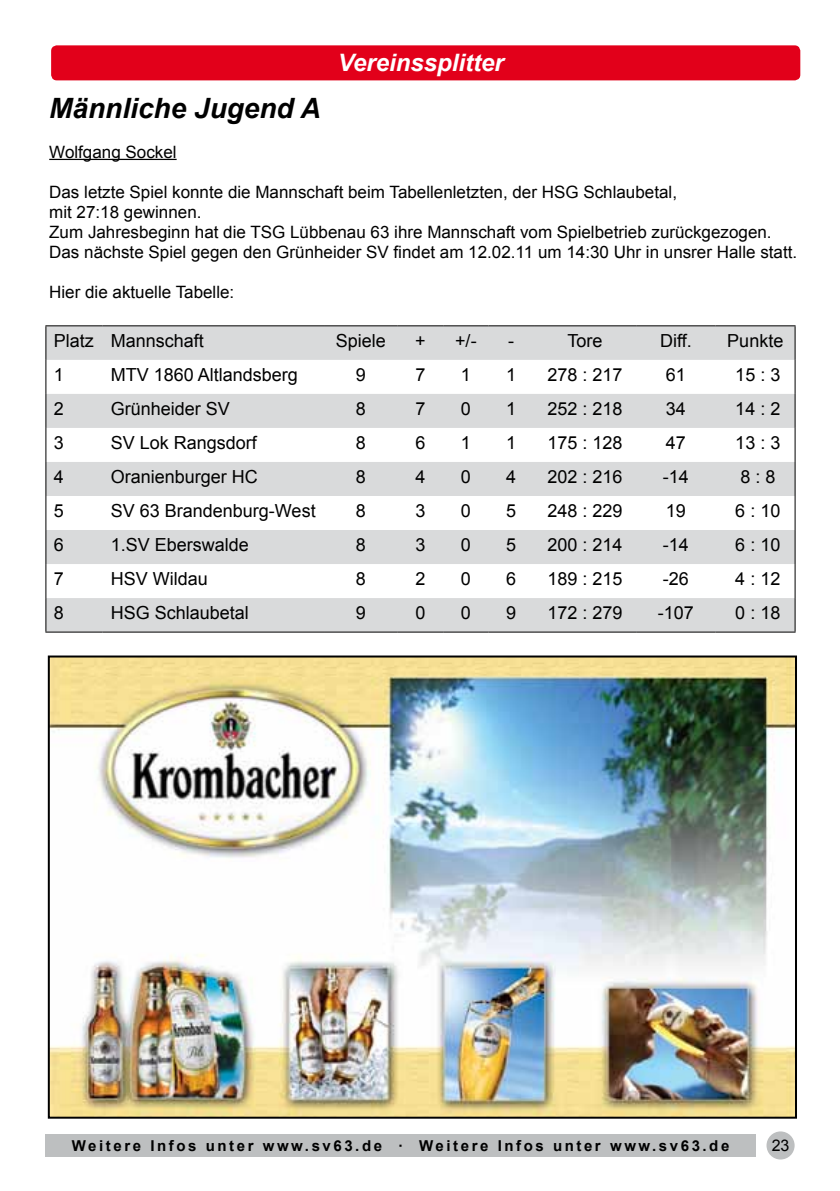
<style>
.page{position:relative;width:840px;height:1191px;background:#fff}
.page>*{position:absolute;margin:0;border:0;box-sizing:border-box;transform-origin:0 0}
.t1{font:italic 700 28px "Arial";color:#000}
.t2{font:italic 700 24px "Arial";color:#fff}
.t3{font:18px "Arial";color:#000}
.t4{font:17px/20px "Arial";color:#000}
.t5{font:16px "Arial";color:#000}
.t6{font:700 15px "Arial";letter-spacing:.17em;color:#000}
</style>
<div class="page">
<img style="left:51px;top:658px;width:742px;height:457px">
<div style="left:48px;top:655px;width:748px;height:463px;border:2px solid #000"></div>
<div style="left:45px;top:1134px;width:710px;height:23px;background:#bdbfc0"></div>
<svg style="left:46px;top:326px;width:748px;height:305px;fill:#d9dadb"></svg>
<hr style="left:45px;top:325px;width:58px;height:1px;background:#000">
<hr style="left:45px;top:326px;width:1px;height:34px;background:#000">
<hr style="left:103px;top:325px;width:221px;height:1px;background:#000">
<hr style="left:324px;top:325px;width:73px;height:1px;background:#000">
<hr style="left:397px;top:325px;width:46px;height:1px;background:#000">
<hr style="left:443px;top:325px;width:45px;height:1px;background:#000">
<hr style="left:488px;top:325px;width:45px;height:1px;background:#000">
<hr style="left:533px;top:325px;width:102px;height:1px;background:#000">
<hr style="left:635px;top:325px;width:80px;height:1px;background:#000">
<hr style="left:715px;top:325px;width:80px;height:1px;background:#000">
<hr style="left:794px;top:326px;width:1px;height:34px;background:#000">
<hr style="left:45px;top:360px;width:1px;height:34px;background:#000">
<hr style="left:794px;top:360px;width:1px;height:34px;background:#000">
<hr style="left:45px;top:394px;width:1px;height:34px;background:#000">
<hr style="left:794px;top:394px;width:1px;height:34px;background:#000">
<hr style="left:45px;top:428px;width:1px;height:34px;background:#000">
<hr style="left:794px;top:428px;width:1px;height:34px;background:#000">
<hr style="left:45px;top:462px;width:1px;height:34px;background:#000">
<hr style="left:794px;top:462px;width:1px;height:34px;background:#000">
<hr style="left:45px;top:496px;width:1px;height:34px;background:#000">
<hr style="left:794px;top:496px;width:1px;height:34px;background:#000">
<hr style="left:45px;top:530px;width:1px;height:34px;background:#000">
<hr style="left:794px;top:530px;width:1px;height:34px;background:#000">
<hr style="left:45px;top:564px;width:1px;height:34px;background:#000">
<hr style="left:794px;top:564px;width:1px;height:34px;background:#000">
<hr style="left:45px;top:598px;width:1px;height:33px;background:#000">
<hr style="left:794px;top:598px;width:1px;height:33px;background:#000">
<hr style="left:45px;top:631px;width:58px;height:1px;background:#000">
<hr style="left:103px;top:631px;width:221px;height:1px;background:#000">
<hr style="left:324px;top:631px;width:73px;height:1px;background:#000">
<hr style="left:397px;top:631px;width:46px;height:1px;background:#000">
<hr style="left:443px;top:631px;width:45px;height:1px;background:#000">
<hr style="left:488px;top:631px;width:45px;height:1px;background:#000">
<hr style="left:533px;top:631px;width:102px;height:1px;background:#000">
<hr style="left:635px;top:631px;width:80px;height:1px;background:#000">
<hr style="left:715px;top:631px;width:80px;height:1px;background:#000">
<div style="left:51px;top:45px;width:748px;height:35px;background:#e2001a;border-radius:6px"></div>
<hr style="left:49px;top:159px;width:127px;height:1px;background:#000">
<div style="left:766px;top:1131px;width:28px;height:28px;background:#bdbfc0;border-radius:50%"></div>
<h2 class="t2" style="left:338px;top:47px;width:167px">Vereinssplitter</h2>
<h1 class="t1" style="left:49px;top:89px;width:273px">Männliche Jugend A</h1>
<p class="t4" style="left:49px;top:142px;width:129px">Wolfgang Sockel</p>
<p class="t4" style="left:49px;top:182px;width:749px">Das letzte Spiel konnte die Mannschaft beim Tabellenletzten, der HSG Schlaubetal,<br>mit 27:18 gewinnen.<br>Zum Jahresbeginn hat die TSG Lübbenau 63 ihre Mannschaft vom Spielbetrieb zurückgezogen.<br>Das nächste Spiel gegen den Grünheider SV findet am 12.02.11 um 14:30 Uhr in unsrer Halle statt.</p>
<p class="t4" style="left:49px;top:282px;width:186px">Hier die aktuelle Tabelle:</p>
<p class="t3" style="left:54px;top:329px;width:151px">Platz Mannschaft</p>
<p class="t3" style="left:335px;top:329px;width:52px">Spiele</p>
<p class="t3" style="left:415px;top:329px;width:12px">+</p>
<p class="t3" style="left:455px;top:329px;width:23px">+/-</p>
<p class="t3" style="left:508px;top:329px;width:7px">-</p>
<p class="t3" style="left:567px;top:329px;width:37px">Tore</p>
<p class="t3" style="left:659px;top:329px;width:33px">Diff.</p>
<p class="t3" style="left:726px;top:329px;width:58px">Punkte</p>
<p class="t3" style="left:54px;top:363px;width:12px">1</p>
<p class="t3" style="left:111px;top:363px;width:189px">MTV 1860 Altlandsberg</p>
<p class="t3" style="left:355px;top:363px;width:12px">9</p>
<p class="t3" style="left:415px;top:363px;width:12px">7</p>
<p class="t3" style="left:460px;top:363px;width:12px">1</p>
<p class="t3" style="left:506px;top:363px;width:12px">1</p>
<p class="t3" style="left:547px;top:363px;width:77px">278 : 217</p>
<p class="t3" style="left:665px;top:363px;width:22px">61</p>
<p class="t3" style="left:735px;top:363px;width:47px">15 : 3</p>
<p class="t3" style="left:54px;top:397px;width:12px">2</p>
<p class="t3" style="left:111px;top:397px;width:121px">Grünheider SV</p>
<p class="t3" style="left:355px;top:397px;width:12px">8</p>
<p class="t3" style="left:415px;top:397px;width:12px">7</p>
<p class="t3" style="left:460px;top:397px;width:12px">0</p>
<p class="t3" style="left:506px;top:397px;width:12px">1</p>
<p class="t3" style="left:547px;top:397px;width:77px">252 : 218</p>
<p class="t3" style="left:665px;top:397px;width:22px">34</p>
<p class="t3" style="left:735px;top:397px;width:47px">14 : 2</p>
<p class="t3" style="left:54px;top:431px;width:12px">3</p>
<p class="t3" style="left:111px;top:431px;width:148px">SV Lok Rangsdorf</p>
<p class="t3" style="left:355px;top:431px;width:12px">8</p>
<p class="t3" style="left:415px;top:431px;width:12px">6</p>
<p class="t3" style="left:460px;top:431px;width:12px">1</p>
<p class="t3" style="left:506px;top:431px;width:12px">1</p>
<p class="t3" style="left:547px;top:431px;width:77px">175 : 128</p>
<p class="t3" style="left:665px;top:431px;width:22px">47</p>
<p class="t3" style="left:735px;top:431px;width:47px">13 : 3</p>
<p class="t3" style="left:54px;top:465px;width:12px">4</p>
<p class="t3" style="left:111px;top:465px;width:149px">Oranienburger HC</p>
<p class="t3" style="left:355px;top:465px;width:12px">8</p>
<p class="t3" style="left:415px;top:465px;width:12px">4</p>
<p class="t3" style="left:460px;top:465px;width:12px">0</p>
<p class="t3" style="left:506px;top:465px;width:12px">4</p>
<p class="t3" style="left:547px;top:465px;width:77px">202 : 216</p>
<p class="t3" style="left:662px;top:465px;width:28px">-14</p>
<p class="t3" style="left:740px;top:465px;width:37px">8 : 8</p>
<p class="t3" style="left:54px;top:499px;width:12px">5</p>
<p class="t3" style="left:111px;top:499px;width:206px">SV 63 Brandenburg-West</p>
<p class="t3" style="left:355px;top:499px;width:12px">8</p>
<p class="t3" style="left:415px;top:499px;width:12px">3</p>
<p class="t3" style="left:460px;top:499px;width:12px">0</p>
<p class="t3" style="left:506px;top:499px;width:12px">5</p>
<p class="t3" style="left:547px;top:499px;width:77px">248 : 229</p>
<p class="t3" style="left:665px;top:499px;width:22px">19</p>
<p class="t3" style="left:735px;top:499px;width:47px">6 : 10</p>
<p class="t3" style="left:54px;top:533px;width:12px">6</p>
<p class="t3" style="left:111px;top:533px;width:140px">1.SV Eberswalde</p>
<p class="t3" style="left:355px;top:533px;width:12px">8</p>
<p class="t3" style="left:415px;top:533px;width:12px">3</p>
<p class="t3" style="left:460px;top:533px;width:12px">0</p>
<p class="t3" style="left:506px;top:533px;width:12px">5</p>
<p class="t3" style="left:547px;top:533px;width:77px">200 : 214</p>
<p class="t3" style="left:662px;top:533px;width:28px">-14</p>
<p class="t3" style="left:735px;top:533px;width:47px">6 : 10</p>
<p class="t3" style="left:54px;top:567px;width:12px">7</p>
<p class="t3" style="left:111px;top:567px;width:99px">HSV Wildau</p>
<p class="t3" style="left:355px;top:567px;width:12px">8</p>
<p class="t3" style="left:415px;top:567px;width:12px">2</p>
<p class="t3" style="left:460px;top:567px;width:12px">0</p>
<p class="t3" style="left:506px;top:567px;width:12px">6</p>
<p class="t3" style="left:547px;top:567px;width:77px">189 : 215</p>
<p class="t3" style="left:662px;top:567px;width:28px">-26</p>
<p class="t3" style="left:735px;top:567px;width:47px">4 : 12</p>
<p class="t3" style="left:54px;top:601px;width:12px">8</p>
<p class="t3" style="left:111px;top:601px;width:140px">HSG Schlaubetal</p>
<p class="t3" style="left:355px;top:601px;width:12px">9</p>
<p class="t3" style="left:415px;top:601px;width:12px">0</p>
<p class="t3" style="left:460px;top:601px;width:12px">0</p>
<p class="t3" style="left:506px;top:601px;width:12px">9</p>
<p class="t3" style="left:547px;top:601px;width:77px">172 : 279</p>
<p class="t3" style="left:657px;top:601px;width:38px">-107</p>
<p class="t3" style="left:735px;top:601px;width:47px">0 : 18</p>
<p class="t6" style="left:72px;top:1135px;width:658px">Weitere Infos unter www.sv63.de · Weitere Infos unter www.sv63.de</p>
<p class="t5" style="left:771px;top:1134px;width:19px">23</p>
</div>
